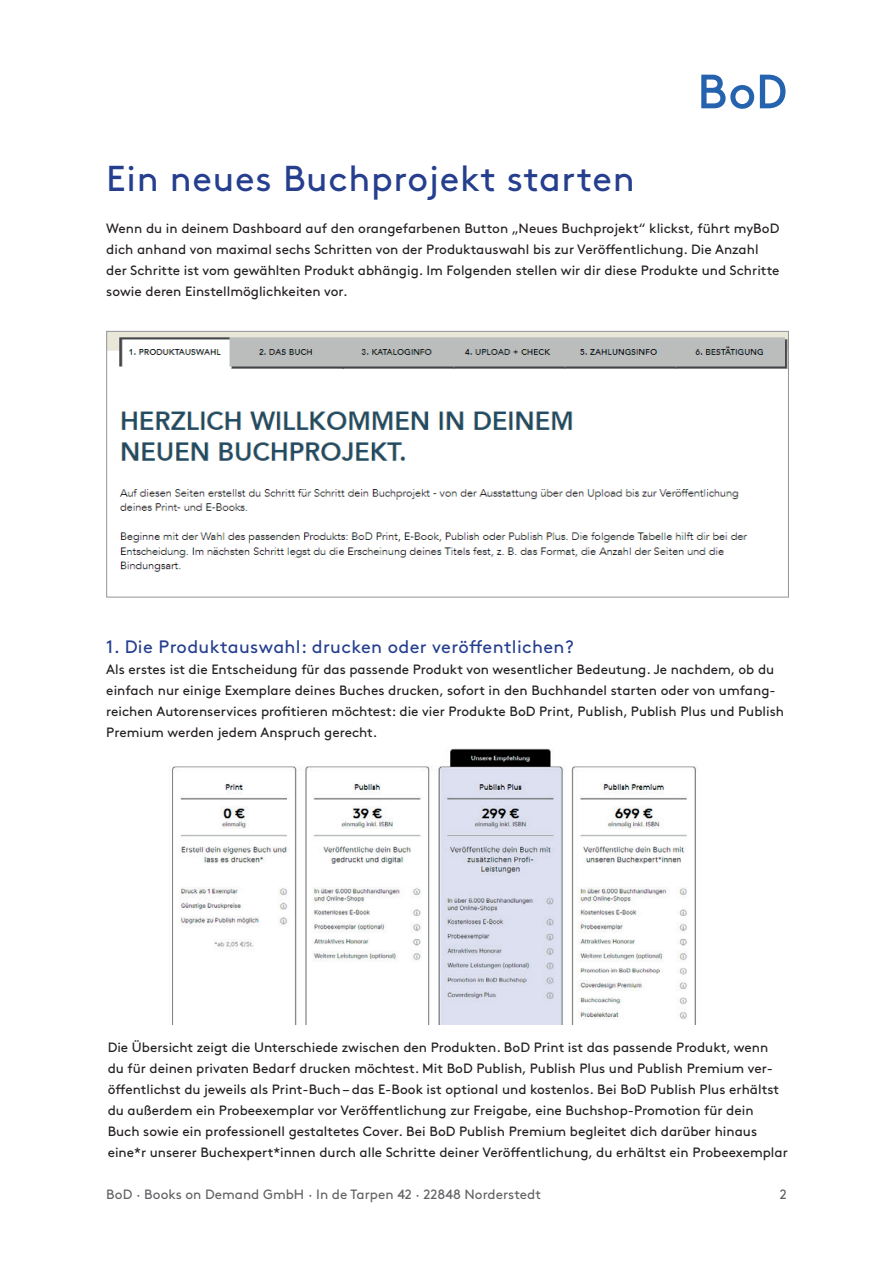
<style>
.page{position:relative;width:893px;height:1263px;background:#fff}
.page>*{position:absolute;margin:0;border:0;box-sizing:border-box;transform-origin:0 0}
.t1{font:36px "Brown Pro";letter-spacing:.02em;color:#253f8e}
.t2{font:18px "Brown Pro";letter-spacing:.02em;color:#253f8e}
.t3{font:13.5px/21px "Brown Pro";color:#231f20}
.t4{font:13.5px "Brown Pro";color:#636366}
</style>
<div class="page">
<svg style="left:701px;top:75px;width:84px;height:34px"></svg>
<img style="left:108px;top:333px;width:679px;height:239px">
<div style="left:106px;top:331px;width:683px;height:266px;border:1px solid #939598"></div>
<img style="left:172px;top:749px;width:524px;height:275px">
<h1 class="t1" style="left:106px;top:151px;width:530px">Ein neues Buchprojekt starten</h1>
<p class="t3" style="left:106px;top:217px;width:675px">Wenn du in deinem Dashboard auf den orangefarbenen Button „Neues Buchprojekt“ klickst, führt myBoD dich anhand von maximal sechs Schritten von der Produktauswahl bis zur Veröffentlichung. Die Anzahl der Schritte ist vom gewählten Produkt abhängig. Im Folgenden stellen wir dir diese Produkte und Schritte sowie deren Einstellmöglichkeiten vor.</p>
<h2 class="t2" style="left:106px;top:633px;width:469px">1. Die Produktauswahl: drucken oder veröffentlichen?</h2>
<p class="t3" style="left:106px;top:658px;width:679px">Als erstes ist die Entscheidung für das passende Produkt von wesentlicher Bedeutung. Je nachdem, ob du einfach nur einige Exemplare deines Buches drucken, sofort in den Buchhandel starten oder von umfang&shy;reichen Autorenservices profitieren möchtest: die vier Produkte BoD Print, Publish, Publish Plus und Publish Premium werden jedem Anspruch gerecht.</p>
<p class="t3" style="left:108px;top:1036px;width:682px">Die Übersicht zeigt die Unterschiede zwischen den Produkten. BoD Print ist das passende Produkt, wenn du für deinen privaten Bedarf drucken möchtest. Mit BoD Publish, Publish Plus und Publish Premium ver&shy;öffentlichst du jeweils als Print-Buch – das E-Book ist optional und kostenlos. Bei BoD Publish Plus erhältst du außerdem ein Probeexemplar vor Veröffentlichung zur Freigabe, eine Buchshop-Promotion für dein Buch sowie ein professionell gestaltetes Cover. Bei BoD Publish Premium begleitet dich darüber hinaus eine*r unserer Buchexpert*innen durch alle Schritte deiner Veröffentlichung, du erhältst ein Probeexemplar</p>
<p class="t4" style="left:106px;top:1184px;width:436px">BoD · Books on Demand GmbH · In de Tarpen 42 · 22848 Norderstedt</p>
<p class="t4" style="left:780px;top:1184px;width:9px">2</p>
</div>
